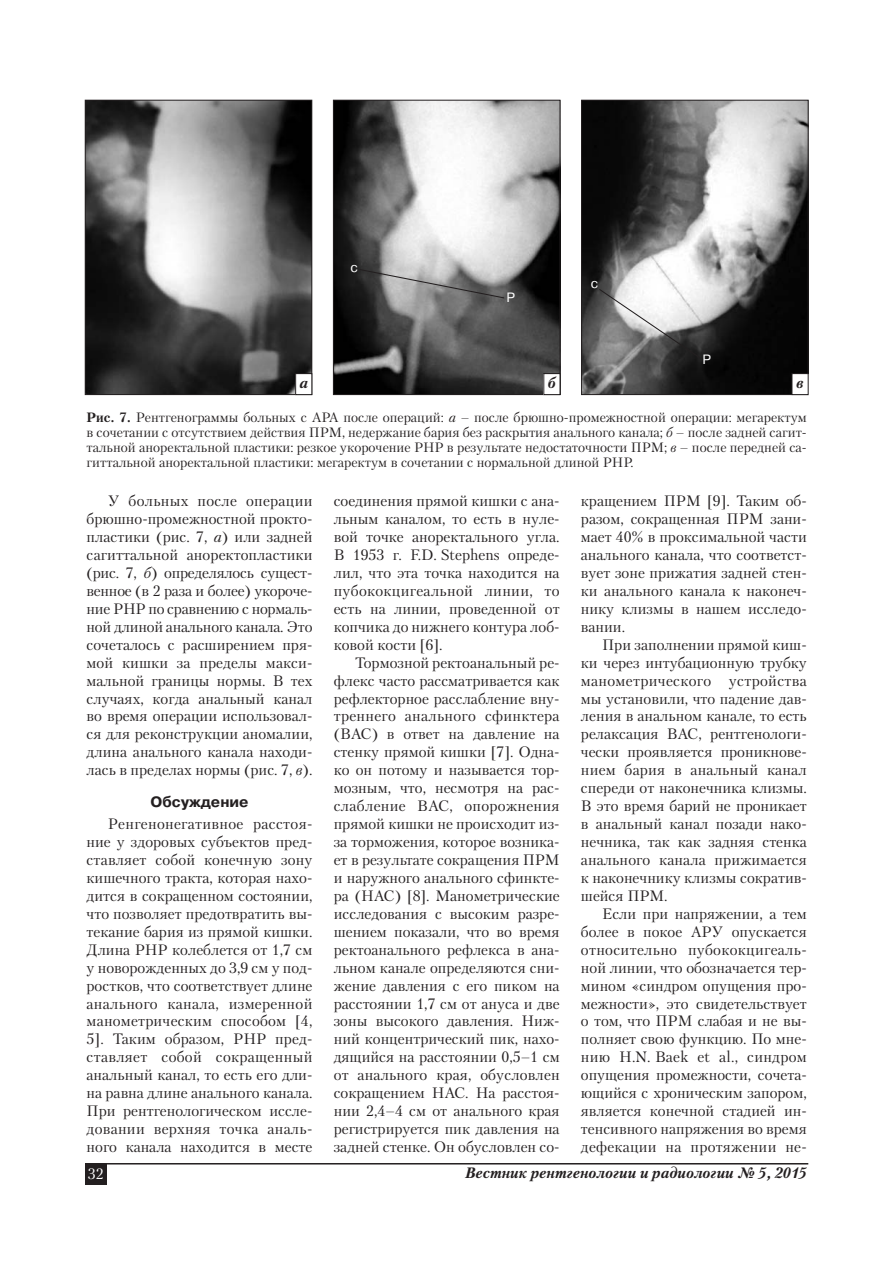
<style>
.page{position:relative;width:893px;height:1263px;background:#fff}
.page>*{position:absolute;margin:0;border:0;box-sizing:border-box;transform-origin:0 0}
.t1{font:15px/18px "Petersburg C";color:#231f20;text-align:justify}
.t2{font:italic 700 15px "Petersburg C";color:#231f20}
.t3{font:700 15px "Pragmatica C";color:#231f20}
.t4{font:15px "Petersburg C";color:#fff}
.t5{font:13.5px/15px "Petersburg C";color:#231f20;text-align:justify}
.t6{font:13.5px "Pragmatica C";color:#fff}
.s1{font-weight:700}
.s2{font-style:italic}
</style>
<div class="page">
<div style="left:85px;top:1164px;width:21px;height:21px;background:#231f20"></div>
<hr style="left:85px;top:1163px;width:723px;height:2px;background:#231f20">
<img style="left:87px;top:102px;width:223px;height:291px">
<div style="left:85px;top:100px;width:227px;height:295px;border:1px solid #231f20"></div>
<img style="left:335px;top:102px;width:223px;height:291px">
<div style="left:333px;top:100px;width:227px;height:295px;border:1px solid #231f20"></div>
<div style="left:295px;top:374px;width:17px;height:21px;background:#fff"></div>
<div style="left:295px;top:373px;width:17px;height:22px;border:1px solid #231f20"></div>
<div style="left:544px;top:374px;width:16px;height:21px;background:#fff"></div>
<div style="left:543px;top:373px;width:17px;height:22px;border:1px solid #231f20"></div>
<img style="left:583px;top:102px;width:223px;height:291px">
<div style="left:581px;top:100px;width:227px;height:295px;border:1px solid #231f20"></div>
<div style="left:792px;top:374px;width:16px;height:21px;background:#fff"></div>
<div style="left:791px;top:373px;width:17px;height:22px;border:1px solid #231f20"></div>
<svg style="left:358px;top:268px;width:147px;height:31px;background:#878787"></svg>
<svg style="left:598px;top:288px;width:103px;height:71px"></svg>
<p class="t6" style="left:350px;top:262px;width:9px">c</p>
<p class="t6" style="left:506px;top:293px;width:10px">P</p>
<p class="t6" style="left:590px;top:279px;width:9px">c</p>
<p class="t6" style="left:702px;top:355px;width:10px">P</p>
<p class="t2" style="left:299px;top:376px;width:10px">а</p>
<p class="t2" style="left:548px;top:376px;width:9px">б</p>
<p class="t2" style="left:796px;top:376px;width:9px">в</p>
<p class="t5" style="left:87px;top:410px;width:721px"><span class="s1">Рис. 7.</span> Рентгенограммы больных с АРА после операций: <span class="s2">а</span> – после брюшно-промежностной операции: мегаректум в сочетании с отсутствием действия ПРМ, недержание бария без раскрытия анального канала; <span class="s2">б</span> – после задней сагит&shy;тальной аноректальной пластики: резкое укорочение РНР в результате недостаточности ПРМ; <span class="s2">в</span> – после передней са&shy;гиттальной аноректальной пластики: мегаректум в сочетании с нормальной длиной РНР.</p>
<p class="t1" style="left:87px;top:492px;width:227px;text-indent:21px">У больных после операции брюшно-промежностной прокто&shy;пластики (рис. 7, <span class="s2">а</span>) или задней сагиттальной аноректопластики (рис. 7, <span class="s2">б</span>) определялось сущест&shy;венное (в 2 раза и более) укороче&shy;ние РНР по сравнению с нормаль&shy;ной длиной анального канала. Это сочеталось с расширением пря&shy;мой кишки за пределы макси&shy;мальной границы нормы. В тех случаях, когда анальный канал во время операции использовал&shy;ся для реконструкции аномалии, длина анального канала находи&shy;лась в пределах нормы (рис. 7, <span class="s2">в</span>).</p>
<p class="t3" style="left:150px;top:796px;width:100px">Обсуждение</p>
<p class="t1" style="left:87px;top:815px;width:227px;text-indent:21px">Ренгенонегативное расстоя&shy;ние у здоровых субъектов пред&shy;ставляет собой конечную зону кишечного тракта, которая нахо&shy;дится в сокращенном состоянии, что позволяет предотвратить вы&shy;текание бария из прямой кишки.<br>Длина РНР колеблется от 1,7 см у новорожденных до 3,9 см у под&shy;ростков, что соответствует длине анального канала, измеренной манометрическим способом [4, 5]. Таким образом, РНР пред&shy;ставляет собой сокращенный анальный канал, то есть его дли&shy;на равна длине анального канала.<br>При рентгенологическом иссле&shy;довании верхняя точка аналь&shy;ного канала находится в месте</p>
<p class="t1" style="left:334px;top:492px;width:227px">соединения прямой кишки с ана&shy;льным каналом, то есть в нуле&shy;вой точке аноректального угла.<br>В 1953 г. F.D. Stephens опреде&shy;лил, что эта точка находится на пубококцигеальной линии, то есть на линии, проведенной от копчика до нижнего контура лоб&shy;ковой кости [6].</p>
<p class="t1" style="left:334px;top:654px;width:227px;text-indent:21px">Тормозной ректоанальный ре&shy;флекс часто рассматривается как рефлекторное расслабление вну&shy;треннего анального сфинктера (ВАС) в ответ на давление на стенку прямой кишки [7]. Одна&shy;ко он потому и называется тор&shy;мозным, что, несмотря на рас&shy;слабление ВАС, опорожнения прямой кишки не происходит из&shy;за торможения, которое возника&shy;ет в результате сокращения ПРМ и наружного анального сфинкте&shy;ра (НАС) [8]. Манометрические исследования с высоким разре&shy;шением показали, что во время ректоанального рефлекса в ана&shy;льном канале определяются сни&shy;жение давления с его пиком на расстоянии 1,7 см от ануса и две зоны высокого давления. Ниж&shy;ний концентрический пик, нахо&shy;дящийся на расстоянии 0,5–1 см от анального края, обусловлен сокращением НАС. На расстоя&shy;нии 2,4–4 см от анального края регистрируется пик давления на задней стенке. Он обусловлен со-</p>
<p class="t1" style="left:581px;top:492px;width:227px">кращением ПРМ [9]. Таким об&shy;разом, сокращенная ПРМ зани&shy;мает 40% в проксимальной части анального канала, что соответст&shy;вует зоне прижатия задней стен&shy;ки анального канала к наконеч&shy;нику клизмы в нашем исследо&shy;вании.</p>
<p class="t1" style="left:581px;top:636px;width:227px;text-indent:21px">При заполнении прямой киш&shy;ки через интубационную трубку манометрического устройства мы установили, что падение дав&shy;ления в анальном канале, то есть релаксация ВАС, рентгенологи&shy;чески проявляется проникнове&shy;нием бария в анальный канал спереди от наконечника клизмы.<br>В это время барий не проникает в анальный канал позади нако&shy;нечника, так как задняя стенка анального канала прижимается к наконечнику клизмы сократив&shy;шейся ПРМ.</p>
<p class="t1" style="left:581px;top:905px;width:227px;text-indent:21px">Если при напряжении, а тем более в покое АРУ опускается относительно пубококцигеаль&shy;ной линии, что обозначается тер&shy;мином «синдром опущения про&shy;межности», это свидетельствует о том, что ПРМ слабая и не вы&shy;полняет свою функцию. По мне&shy;нию H.N. Baek et al., синдром опущения промежности, сочета&shy;ющийся с хроническим запором, является конечной стадией ин&shy;тенсивного напряжения во время дефекации на протяжении не-</p>
<p class="t4" style="left:88px;top:1166px;width:17px">32</p>
<p class="t2" style="left:465px;top:1166px;width:343px">Вестник рентгенологии и радиологии № 5, 2015</p>
</div>
